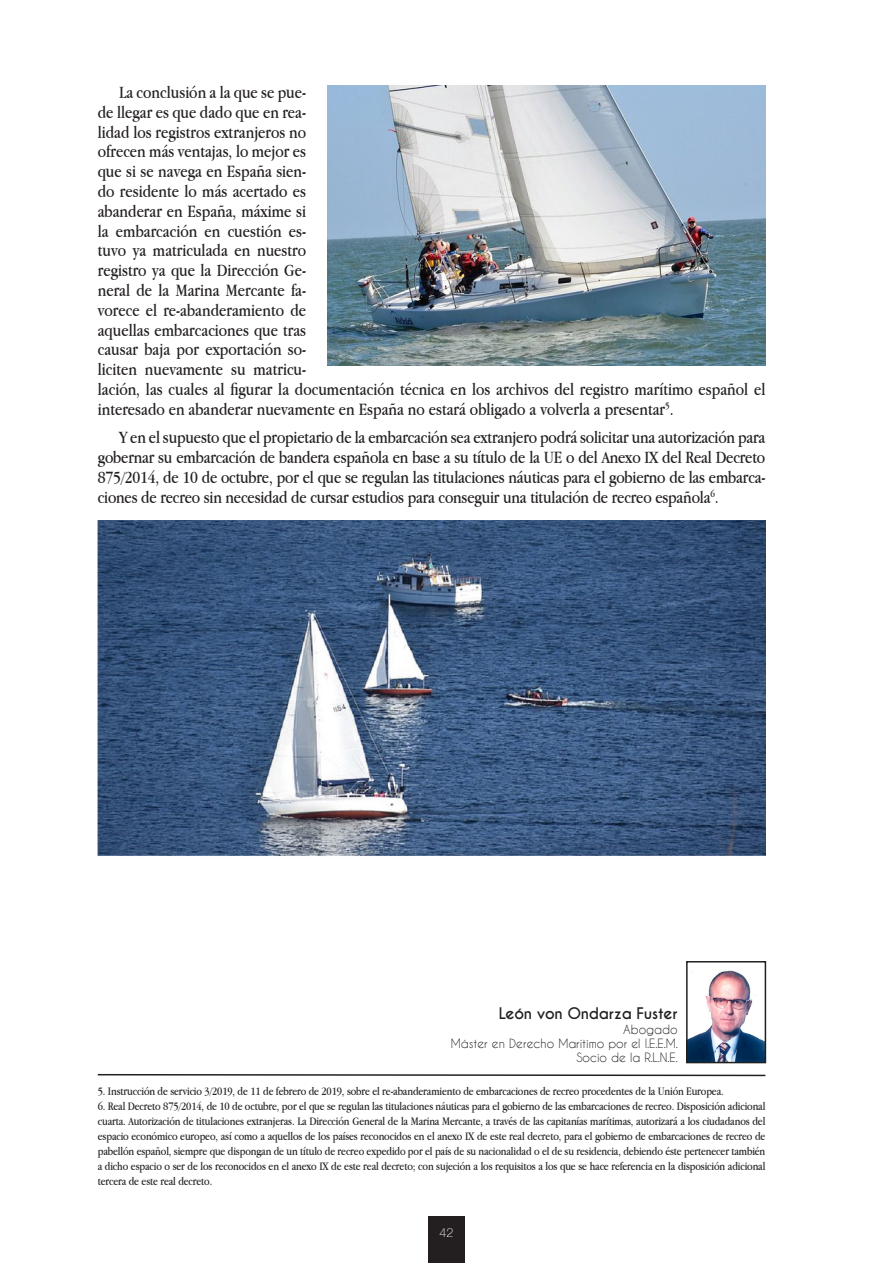
<style>
.page{position:relative;width:893px;height:1263px;background:#fff}
.page>*{position:absolute;margin:0;border:0;box-sizing:border-box;transform-origin:0 0}
.t1{font:18px/19.8px "Apple Garamond";color:#231f20}
.t2{font:700 15px "Caviar Dreams";letter-spacing:-.02em;color:#231f20}
.t3{font:100 12.6px "Helvetica Neue";color:#fff}
.t4{font:12px/15px "Apple Garamond";letter-spacing:-.01em;color:#231f20;text-align:justify}
.t5{font:12px/14.4px "Caviar Dreams";color:#231f20;text-align:right}
</style>
<div class="page">
<img style="left:689px;top:970px;width:74px;height:90px">
<div style="left:686px;top:961px;width:80px;height:102px;border:2px solid #231f20"></div>
<svg style="left:97px;top:1073px;width:669px;height:4px"></svg>
<img style="left:327px;top:85px;width:438px;height:281px">
<img style="left:98px;top:520px;width:667px;height:336px">
<div style="left:428px;top:1216px;width:37px;height:47px;background:#231f20"></div>
<p class="t1" style="left:98px;top:82px;width:669px;text-indent:21px">La conclusión a la que se pue-<br>de llegar es que dado que en rea-<br>lidad los registros extranjeros no<br>ofrecen más ventajas, lo mejor es<br>que si se navega en España sien-<br>do residente lo más acertado es<br>abanderar en España, máxime si<br>la embarcación en cuestión es-<br>tuvo ya matriculada en nuestro<br>registro ya que la Dirección Ge-<br>neral de la Marina Mercante fa-<br>vorece el re-abanderamiento de<br>aquellas embarcaciones que tras<br>causar baja por exportación so-<br>liciten nuevamente su matricu-<br>lación, las cuales al figurar la documentación técnica en los archivos del registro marítimo español el interesado en abanderar nuevamente en España no estará obligado a volverla a presentar<sup>5</sup>.</p>
<p class="t1" style="left:98px;top:427px;width:669px;text-align:justify;text-indent:21px">Y en el supuesto que el propietario de la embarcación sea extranjero podrá solicitar una autorización para gobernar su embarcación de bandera española en base a su título de la UE o del Anexo IX del Real Decreto 875/2014, de 10 de octubre, por el que se regulan las titulaciones náuticas para el gobierno de las embarca&shy;ciones de recreo sin necesidad de cursar estudios para conseguir una titulación de recreo española<sup>6</sup>.</p>
<p class="t2" style="left:499px;top:1004px;width:180px">León von Ondarza Fuster</p>
<p class="t5" style="left:451px;top:1021px;width:229px">Abogado<br>Máster en Derecho Marítimo por el I.E.E.M.<br>Socio de la R.L.N.E.</p>
<p class="t4" style="left:98px;top:1083px;width:627px">5. Instrucción de servicio 3/2019, de 11 de febrero de 2019, sobre el re-abanderamiento de embarcaciones de recreo procedentes de la Unión Europea.</p>
<p class="t4" style="left:98px;top:1098px;width:669px">6. Real Decreto 875/2014, de 10 de octubre, por el que se regulan las titulaciones náuticas para el gobierno de las embarcaciones de recreo. Disposición adicional cuarta. Autorización de titulaciones extranjeras. La Dirección General de la Marina Mercante, a través de las capitanías marítimas, autorizará a los ciudadanos del espacio económico europeo, así como a aquellos de los países reconocidos en el anexo IX de este real decreto, para el gobierno de embarcaciones de recreo de pabellón español, siempre que dispongan de un título de recreo expedido por el país de su nacionalidad o el de su residencia, debiendo éste pertenecer también a dicho espacio o ser de los reconocidos en el anexo IX de este real decreto; con sujeción a los requisitos a los que se hace referencia en la disposición adicional tercera de este real decreto.</p>
<p class="t3" style="left:439px;top:1225px;width:16px">42</p>
</div>
